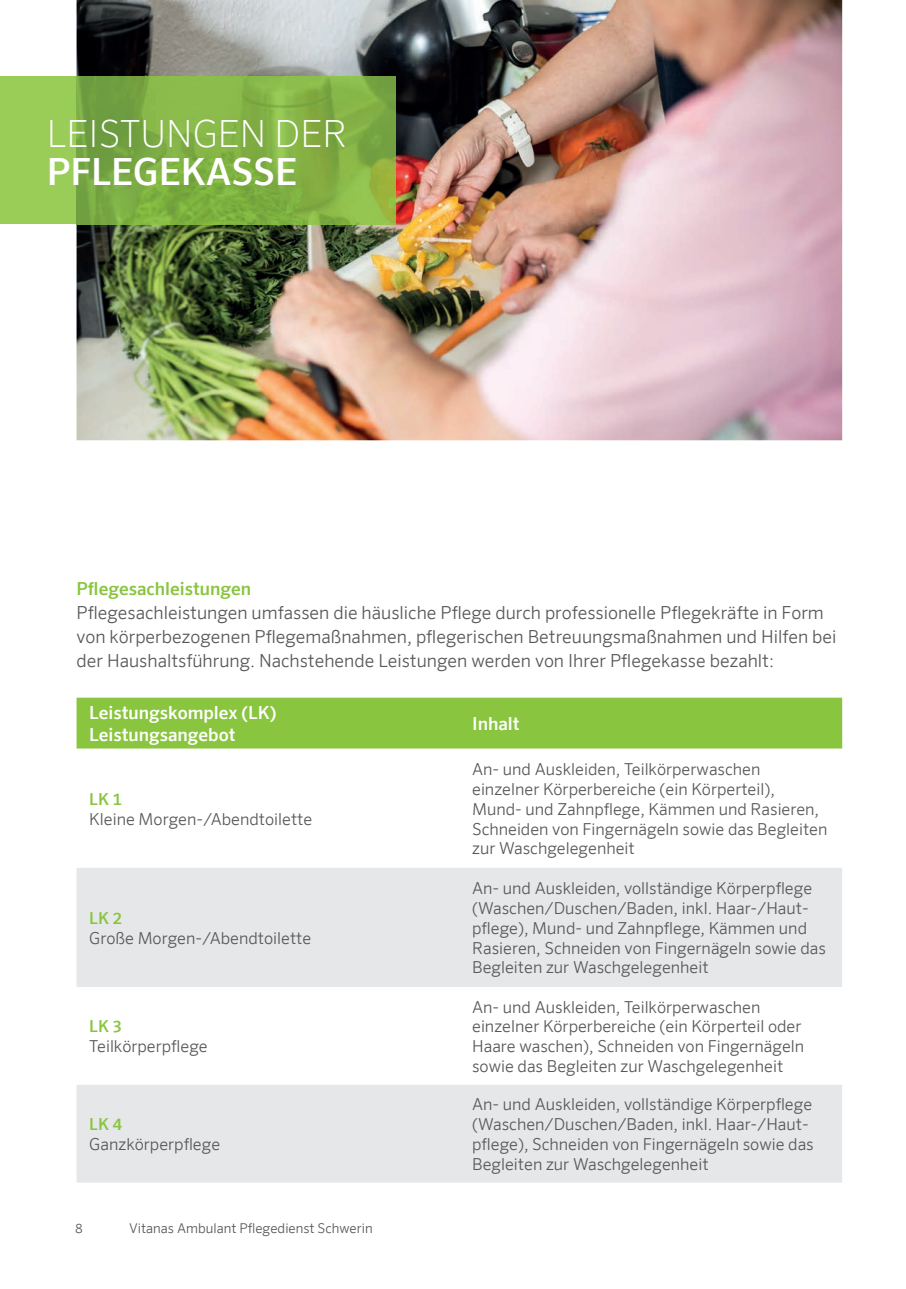
<style>
.page{position:relative;width:906px;height:1289px;background:#fff}
.page>*{position:absolute;margin:0;border:0;box-sizing:border-box;transform-origin:0 0}
.t1{font:200 37.5px "Sero Offc Pro";color:#fff}
.t2{font:500 37.5px "Sero Offc Pro";color:#fff}
.t3{font:300 18px/24px "Sero Offc Pro";color:#57585a}
.t4{font:500 18px/21.6px "Sero Offc Pro";color:#fff}
.t5{font:500 18px "Sero Offc Pro";color:#89c53f}
.t6{font:300 16.5px/19.8px "Sero Offc Pro";color:#57585a}
.t7{font:500 16.5px "Sero Offc Pro";color:#89c53f}
.t8{font:300 13.5px "Sero Offc Pro";color:#57585a}
</style>
<div class="page">
<img style="left:77px;top:0;width:765px;height:440px">
<div style="left:0;top:77px;width:77px;height:147px;background:#9acc58"></div>
<img style="left:77px;top:77px;width:318px;height:147px">
<div style="left:77px;top:697px;width:765px;height:51px;background:#89c53f"></div>
<svg style="left:77px;top:868px;width:765px;height:314px;fill:#e6e7e9"></svg>
<h1 class="t1" style="left:47px;top:112px;width:302px">LEISTUNGEN DER</h1>
<h1 class="t2" style="left:47px;top:149px;width:252px">PFLEGEKASSE</h1>
<p class="t5" style="left:77px;top:577px;width:176px">Pflegesachleistungen</p>
<p class="t3" style="left:77px;top:600px;width:761px">Pflegesachleistungen umfassen die häusliche Pflege durch professionelle Pflegekräfte in Form von körperbezogenen Pflegemaßnahmen, pflegerischen Betreuungsmaßnahmen und Hilfen bei der Haushaltsführung. Nachstehende Leistungen werden von Ihrer Pflegekasse bezahlt:</p>
<p class="t4" style="left:89px;top:702px;width:189px">Leistungskomplex (LK)<br>Leistungsangebot</p>
<p class="t4" style="left:472px;top:713px;width:49px">Inhalt</p>
<p class="t7" style="left:89px;top:789px;width:34px">LK 1</p>
<p class="t6" style="left:89px;top:808px;width:224px">Kleine Morgen-/Abendtoilette</p>
<p class="t7" style="left:89px;top:908px;width:34px">LK 2</p>
<p class="t6" style="left:89px;top:927px;width:223px">Große Morgen-/Abendtoilette</p>
<p class="t7" style="left:89px;top:1016px;width:34px">LK 3</p>
<p class="t6" style="left:89px;top:1036px;width:120px">Teilkörperpflege</p>
<p class="t7" style="left:89px;top:1114px;width:34px">LK 4</p>
<p class="t6" style="left:89px;top:1134px;width:132px">Ganzkörperpflege</p>
<p class="t8" style="left:75px;top:1219px;width:9px">8</p>
<p class="t8" style="left:129px;top:1219px;width:245px">Vitanas Ambulant Pflegedienst Schwerin</p>
<p class="t6" style="left:472px;top:759px;width:357px">An- und Auskleiden, Teilkörperwaschen einzelner Körperbereiche (ein Körperteil), Mund- und Zahnpflege, Kämmen und Rasieren, Schneiden von Fingernägeln sowie das Begleiten zur Waschgelegenheit</p>
<p class="t6" style="left:472px;top:878px;width:355px">An- und Auskleiden, vollständige Körperpflege (Waschen/Duschen/Baden, inkl. Haar-/Haut&shy;pflege), Mund- und Zahnpflege, Kämmen und Rasieren, Schneiden von Fingernägeln sowie das Begleiten zur Waschgelegenheit</p>
<p class="t6" style="left:472px;top:996px;width:333px">An- und Auskleiden, Teilkörperwaschen einzelner Körperbereiche (ein Körperteil oder Haare waschen), Schneiden von Fingernägeln sowie das Begleiten zur Waschgelegenheit</p>
<p class="t6" style="left:472px;top:1094px;width:343px">An- und Auskleiden, vollständige Körperpflege (Waschen/Duschen/Baden, inkl. Haar-/Haut&shy;pflege), Schneiden von Fingernägeln sowie das Begleiten zur Waschgelegenheit</p>
</div>
